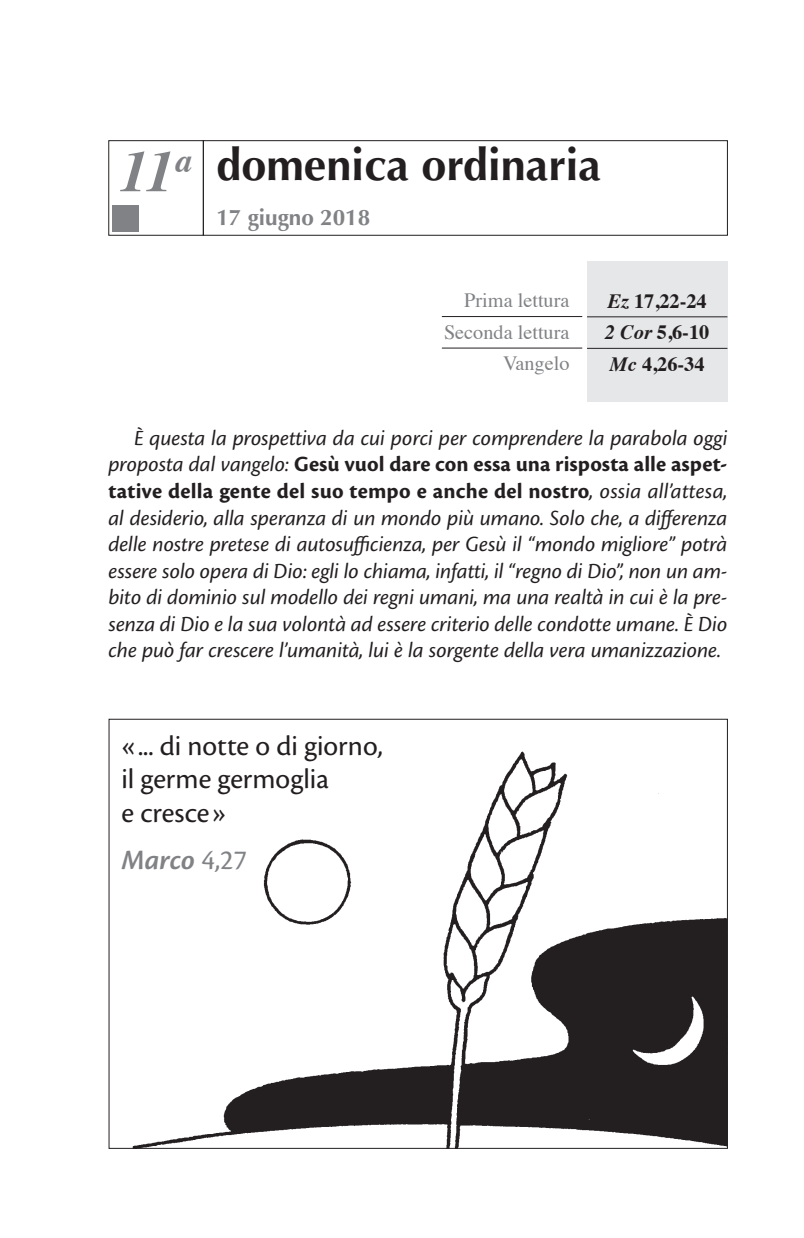
<style>
.page{position:relative;width:804px;height:1238px;background:#fff}
.page>*{position:absolute;margin:0;border:0;box-sizing:border-box;transform-origin:0 0}
.t1{font:700 45px "Optima LT Std";color:#231f20}
.t2{font:29.25px/33.8px "Cronos Pro";color:#231f20}
.t3{font:italic 600 29.25px "Cronos Pro";color:#808285}
.t4{font:italic 22.5px/26.6px "Cronos Pro";letter-spacing:-.005em;color:#231f20;text-align:justify}
.t5{font:700 22.5px "Optima LT Std";color:#808285}
.t6{font:20.25px/31.5px "Times";color:#808285;text-align:right}
.t7{font:700 20.25px/31.5px "Times";color:#231f20}
.s1{font-family:"Times";font-style:italic;font-size:58.5px;color:#808285}
.s2{font-style:italic}
.s3{font-weight:700;font-style:normal}
.s4{font-weight:400;font-style:normal}
</style>
<div class="page">
<img style="left:134px;top:751px;width:591px;height:395px">
<div style="left:108px;top:140px;width:96px;height:95px;border:1px solid #231f20"></div>
<div style="left:112px;top:205px;width:26px;height:27px;background:#808285"></div>
<div style="left:203px;top:140px;width:524px;height:95px;border:1px solid #231f20"></div>
<div style="left:587px;top:261px;width:140px;height:141px;background:#e6e7e9"></div>
<hr style="left:587px;top:316px;width:140px;height:1px;background:#231f20">
<hr style="left:587px;top:348px;width:140px;height:1px;background:#231f20">
<hr style="left:442px;top:316px;width:140px;height:1px;background:#231f20">
<hr style="left:442px;top:348px;width:140px;height:1px;background:#231f20">
<h1 class="t1" style="left:120px;top:139px;width:482px"><span class="s1">11</span><sup>a</sup> domenica ordinaria</h1>
<p class="t5" style="left:216px;top:204px;width:155px">17 giugno 2018</p>
<p class="t6" style="left:444px;top:283px;width:127px">Prima lettura<br>Seconda lettura<br>Vangelo</p>
<p class="t7" style="left:605px;top:283px;width:106px"><span class="s2">Ez</span> 17,22-24<br><span class="s2">2 Cor</span> 5,6-10<br><span class="s2">Mc</span> 4,26-34</p>
<p class="t4" style="left:108px;top:425px;width:620px;text-indent:26px">È questa la prospettiva da cui porci per comprendere la parabola oggi proposta dal vangelo: <span class="s3">Gesù vuol dare con essa una risposta alle aspet&shy;tative della gente del suo tempo e anche del nostro</span>, ossia all’attesa, al desiderio, alla speranza di un mondo più umano. Solo che, a differenza delle nostre pretese di autosufficienza, per Gesù il “mondo migliore” potrà essere solo opera di Dio: egli lo chiama, infatti, il “regno di Dio”, non un am&shy;bito di dominio sul modello dei regni umani, ma una realtà in cui è la pre&shy;senza di Dio e la sua volontà ad essere criterio delle condotte umane. È Dio che può far crescere l’umanità, lui è la sorgente della vera umanizzazione.</p>
<h2 class="t2" style="left:121px;top:728px;width:263px">«... di notte o di giorno, il germe germoglia<br>e cresce»</h2>
<h2 class="t3" style="left:121px;top:842px;width:127px">Marco <span class="s4">4,27</span></h2>
</div>
